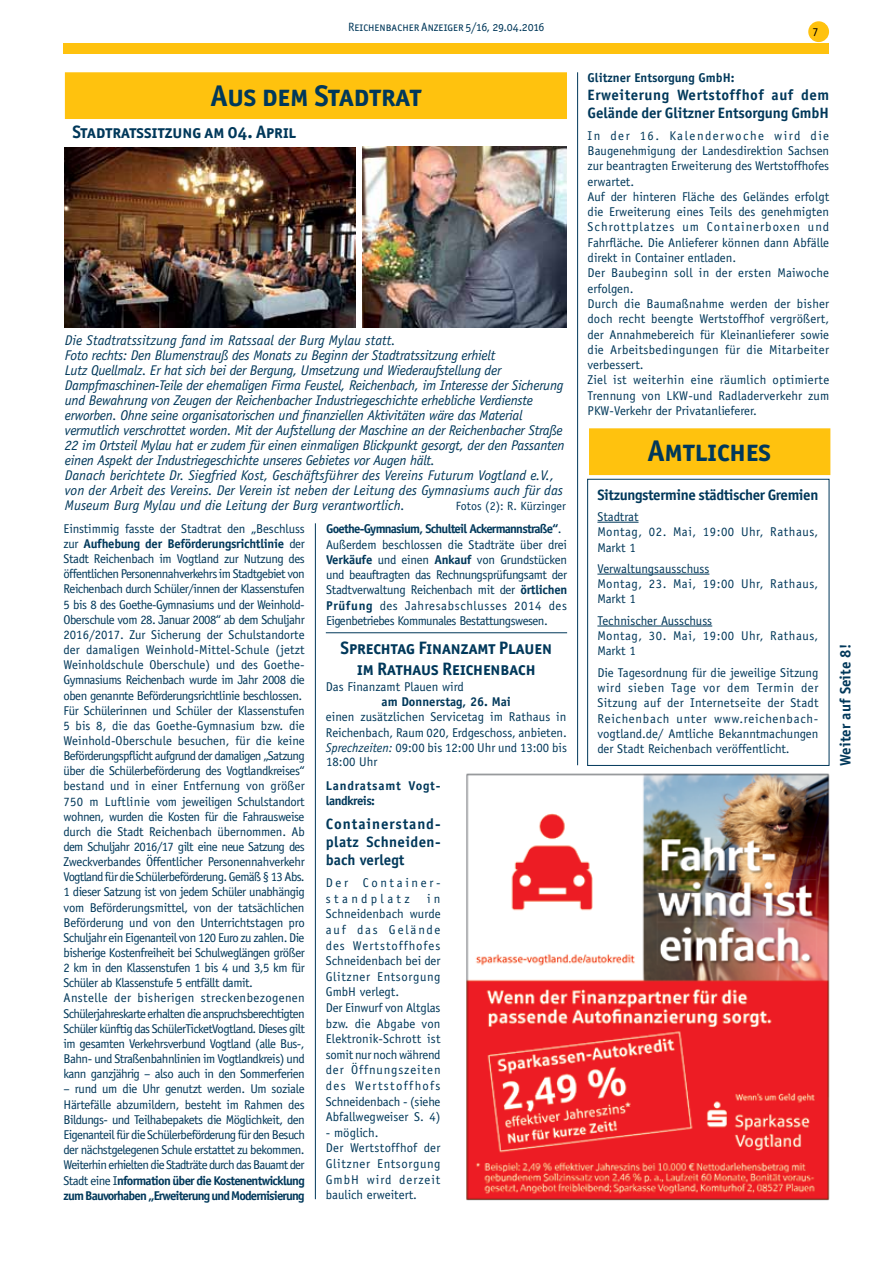
<style>
.page{position:relative;width:893px;height:1263px;background:#fff}
.page>*{position:absolute;margin:0;border:0;box-sizing:border-box;transform-origin:0 0}
.t1{font:30px "Officina San ITC Bold SC";color:#00385a}
.t2{font:18px/21.6px "Officina San ITC Bold SC";color:#00385a;text-align:center}
.t3{font:700 15px/18px "Officina Sans";color:#00385a;text-align:justify}
.t4{font:700 15px "Officina Sans";letter-spacing:-.025em;color:#00385a}
.t5{font:italic 14.1px/15px "Officina Sans";letter-spacing:-.02em;color:#00385a}
.t6{font:12.75px/15.3px "Officina Sans";letter-spacing:-.015em;color:#00385a}
.t7{font:12.75px/15.1px "Officina Sans";letter-spacing:-.04em;color:#00385a}
.t8{font:12.75px/15.6px "Officina Sans";letter-spacing:.01em;color:#00385a}
.t9{font:12.75px/15.6px "Officina Sans";letter-spacing:.03em;color:#00385a}
.t10{font:12.75px/15.3px "Officina Sans";letter-spacing:.04em;color:#00385a}
.t11{font:700 12.75px "Officina Sans";color:#00385a}
.t12{font:700 12.75px/15.3px "Officina Sans";letter-spacing:.06em;color:#00385a}
.t13{font:12.75px/15.6px "Officina Sans";letter-spacing:.21em;color:#00385a}
.t14{font:12px "Officina San ITC Book SC";color:#00385a}
.t15{font:12px "Officina Sans";color:#00385a}
.t16{font:12px "Officina Sans";color:#000}
.s1{font-weight:700}
.s2{font-style:italic}
</style>
<div class="page">
<div style="left:809px;top:22px;width:19px;height:19px;background:#ffc20e;border-radius:50%"></div>
<div style="left:808px;top:21px;width:21px;height:21px;border:2px solid #ffc20e;border-radius:50%"></div>
<div style="left:64px;top:44px;width:765px;height:10px;background:#ffc20e"></div>
<div style="left:65px;top:72px;width:502px;height:47px;background:#ffc20e;border:2px solid #ffc20e"></div>
<img style="left:363px;top:146px;width:204px;height:181px">
<img style="left:65px;top:148px;width:291px;height:180px">
<hr style="left:326px;top:632px;width:241px;height:1px;background:#00385a">
<hr style="left:315px;top:523px;width:1px;height:676px;background:#00385a">
<hr style="left:577px;top:72px;width:1px;height:693px;background:#00385a">
<div style="left:589px;top:428px;width:241px;height:47px;background:#ffc20e;border:2px solid #ffc20e"></div>
<hr style="left:597px;top:522px;width:42px;height:1px;background:#00385a">
<hr style="left:597px;top:574px;width:112px;height:1px;background:#00385a">
<hr style="left:597px;top:626px;width:115px;height:1px;background:#00385a">
<div style="left:587px;top:479px;width:242px;height:287px;border:1px solid #00385a"></div>
<img style="left:466px;top:773px;width:364px;height:428px">
<p class="t14" style="left:348px;top:20px;width:198px">Reichenbacher Anzeiger 5/16, 29.04.2016</p>
<p class="t16" style="left:812px;top:25px;width:7px">7</p>
<h1 class="t1" style="left:211px;top:77px;width:212px">Aus dem Stadtrat</h1>
<h2 class="t2" style="left:72px;top:121px;width:225px">Stadtratssitzung am 04. April</h2>
<p class="t5" style="left:65px;top:333px;width:501px">Die Stadtratssitzung fand im Ratssaal der Burg Mylau statt.<br>Foto rechts: Den Blumenstrauß des Monats zu Beginn der Stadtratssitzung erhielt<br>Lutz Quellmalz. Er hat sich bei der Bergung, Umsetzung und Wiederaufstellung der Dampfmaschinen-Teile der ehemaligen Firma Feustel, Reichenbach, im Interesse der Sicherung und Bewahrung von Zeugen der Reichenbacher Industriegeschichte erhebliche Verdienste erworben. Ohne seine organisatorischen und finanziellen Aktivitäten wäre das Material vermutlich verschrottet worden. Mit der Aufstellung der Maschine an der Reichenbacher Straße 22 im Ortsteil Mylau hat er zudem für einen einmaligen Blickpunkt gesorgt, der den Passanten einen Aspekt der Industriegeschichte unseres Gebietes vor Augen hält.<br>Danach berichtete Dr. Siegfried Kost, Geschäftsführer des Vereins Futurum Vogtland e.V., von der Arbeit des Vereins. Der Verein ist neben der Leitung des Gymnasiums auch für das Museum Burg Mylau und die Leitung der Burg verantwortlich.</p>
<p class="t15" style="left:456px;top:499px;width:112px">Fotos (2): R. Kürzinger</p>
<p class="t7" style="left:64px;top:521px;width:243px">Einstimmig fasste der Stadtrat den „Beschluss zur <span class="s1">Aufhebung der Beförderungsrichtlinie</span> der Stadt Reichenbach im Vogtland zur Nutzung des öffentlichen Personennahverkehrs im Stadtgebiet von Reichenbach durch Schüler/innen der Klassenstufen 5 bis 8 des Goethe-Gymnasiums und der Weinhold-Oberschule vom 28. Januar 2008“ ab dem Schuljahr 2016/2017. Zur Sicherung der Schulstandorte der damaligen Weinhold-Mittel-Schule (jetzt Weinholdschule Oberschule) und des Goethe-Gymnasiums Reichenbach wurde im Jahr 2008 die oben genannte Beförderungsrichtlinie beschlossen.<br>Für Schülerinnen und Schüler der Klassenstufen 5 bis 8, die das Goethe-Gymnasium bzw. die Weinhold-Oberschule besuchen, für die keine Beförderungspflicht aufgrund der damaligen „Satzung über die Schülerbeförderung des Vogtlandkreises“ bestand und in einer Entfernung von größer 750 m Luftlinie vom jeweiligen Schulstandort wohnen, wurden die Kosten für die Fahrausweise durch die Stadt Reichenbach übernommen. Ab dem Schuljahr 2016/17 gilt eine neue Satzung des Zweckverbandes Öffentlicher Personennahverkehr Vogtland für die Schülerbeförderung. Gemäß § 13 Abs.<br>1 dieser Satzung ist von jedem Schüler unabhängig vom Beförderungsmittel, von der tatsächlichen Beförderung und von den Unterrichtstagen pro Schuljahr ein Eigenanteil von 120 Euro zu zahlen. Die bisherige Kostenfreiheit bei Schulweglängen größer 2 km in den Klassenstufen 1 bis 4 und 3,5 km für Schüler ab Klassenstufe 5 entfällt damit.<br>Anstelle der bisherigen streckenbezogenen Schülerjahreskarte erhalten die anspruchsberechtigten Schüler künftig das SchülerTicketVogtland. Dieses gilt im gesamten Verkehrsverbund Vogtland (alle Bus-, Bahn- und Straßenbahnlinien im Vogtlandkreis) und kann ganzjährig – also auch in den Sommerferien</p>
<p class="t6" style="left:64px;top:1081px;width:243px;text-align:justify">– rund um die Uhr genutzt werden. Um soziale Härtefälle abzumildern, besteht im Rahmen des Bildungs- und Teilhabepakets die Möglichkeit, den Eigenanteil für die Schülerbeförderung für den Besuch der nächstgelegenen Schule erstattet zu bekommen.<br>Weiterhin erhielten die Stadträte durch das Bauamt der Stadt eine I<span class="s1">nformation über die Kostenentwicklung zum Bauvorhaben „Erweiterung und Modernisierung</span></p>
<p class="t6" style="left:326px;top:521px;width:243px"><span class="s1">Goethe-Gymnasium, Schulteil Ackermannstraße“</span>.<br>Außerdem beschlossen die Stadträte über drei <span class="s1">Verkäufe</span> und einen <span class="s1">Ankauf</span> von Grundstücken und beauftragten das Rechnungsprüfungsamt der Stadtverwaltung Reichenbach mit der <span class="s1">örtlichen Prüfung</span> des Jahresabschlusses 2014 des Eigenbetriebes Kommunales Bestattungswesen.</p>
<h2 class="t2" style="left:341px;top:637px;width:213px">Sprechtag Finanzamt Plauen im Rathaus Reichenbach</h2>
<p class="t6" style="left:326px;top:679px;width:140px">Das Finanzamt Plauen wird</p>
<p class="t11" style="left:382px;top:694px;width:131px">am Donnerstag, 26. Mai</p>
<p class="t6" style="left:326px;top:709px;width:243px;text-align:justify">einen zusätzlichen Servicetag im Rathaus in Reichenbach, Raum 020, Erdgeschoss, anbieten.<br><span class="s2">Sprechzeiten:</span> 09:00 bis 12:00 Uhr und 13:00 bis</p>
<p class="t6" style="left:326px;top:754px;width:53px">18:00 Uhr</p>
<p class="t12" style="left:326px;top:778px;width:116px">Landratsamt Vogt&shy;landkreis:</p>
<p class="t3" style="left:326px;top:815px;width:116px">Containerstand&shy;platz Schneiden&shy;bach verlegt</p>
<p class="t13" style="left:326px;top:875px;width:116px">Der Container&shy;standplatz</p>
<p class="t8" style="left:326px;top:890px;width:116px;text-indent:101px">i n<br>Schneidenbach wurde auf das Gelände des Wertstoffhofes<br>Schneidenbach bei der<br>Glitzner Entsorgung<br>GmbH verlegt.<br>Der Einwurf von Altglas bzw. die Abgabe von<br>Elektronik-Schrott ist somit nur noch während der Öffnungszeiten des Wertstoffhofs<br>Schneidenbach - (siehe<br>Abfallwegweiser S. 4)</p>
<p class="t9" style="left:326px;top:1125px;width:116px">- möglich.<br>Der Wertstoffhof der<br>Glitzner Entsorgung<br>GmbH wird derzeit baulich erweitert.</p>
<p class="t11" style="left:588px;top:70px;width:148px">Glitzner Entsorgung GmbH:</p>
<p class="t3" style="left:588px;top:86px;width:243px">Erweiterung Wertstoffhof auf dem<br>Gelände der Glitzner Entsorgung GmbH</p>
<p class="t6" style="left:588px;top:128px;width:243px">In der 16. Kalenderwoche wird die Baugenehmigung der Landesdirektion Sachsen zur beantragten Erweiterung des Wertstoffhofes erwartet.<br>Auf der hinteren Fläche des Geländes erfolgt die Erweiterung eines Teils des genehmigten Schrottplatzes um Containerboxen und Fahrfläche. Die Anlieferer können dann Abfälle direkt in Container entladen.<br>Der Baubeginn soll in der ersten Maiwoche erfolgen.<br>Durch die Baumaßnahme werden der bisher doch recht beengte Wertstoffhof vergrößert, der Annahmebereich für Kleinanlieferer sowie die Arbeitsbedingungen für die Mitarbeiter verbessert.<br>Ziel ist weiterhin eine räumlich optimierte Trennung von LKW-und Radladerverkehr zum PKW-Verkehr der Privatanlieferer.</p>
<h1 class="t1" style="left:648px;top:432px;width:124px">Amtliches</h1>
<p class="t4" style="left:597px;top:485px;width:222px">Sitzungstermine städtischer Gremien</p>
<p class="t10" style="left:597px;top:509px;width:222px">Stadtrat<br>Montag, 02. Mai, 19:00 Uhr, Rathaus,<br>Markt 1</p>
<p class="t6" style="left:597px;top:561px;width:222px">Verwaltungsausschuss<br>Montag, 23. Mai, 19:00 Uhr, Rathaus,<br>Markt 1</p>
<p class="t6" style="left:597px;top:613px;width:222px">Technischer Ausschuss<br>Montag, 30. Mai, 19:00 Uhr, Rathaus,<br>Markt 1</p>
<p class="t6" style="left:597px;top:665px;width:223px;text-align:justify">Die Tagesordnung für die jeweilige Sitzung wird sieben Tage vor dem Termin der Sitzung auf der Internetseite der Stadt Reichenbach unter www.reichenbach&shy;vogtland.de/ Amtliche Bekanntmachungen der Stadt Reichenbach veröffentlicht.</p>
<p class="t3" style="left:836px;top:766px;width:123px;rotate:-90deg">Weiter auf Seite 8!</p>
</div>
